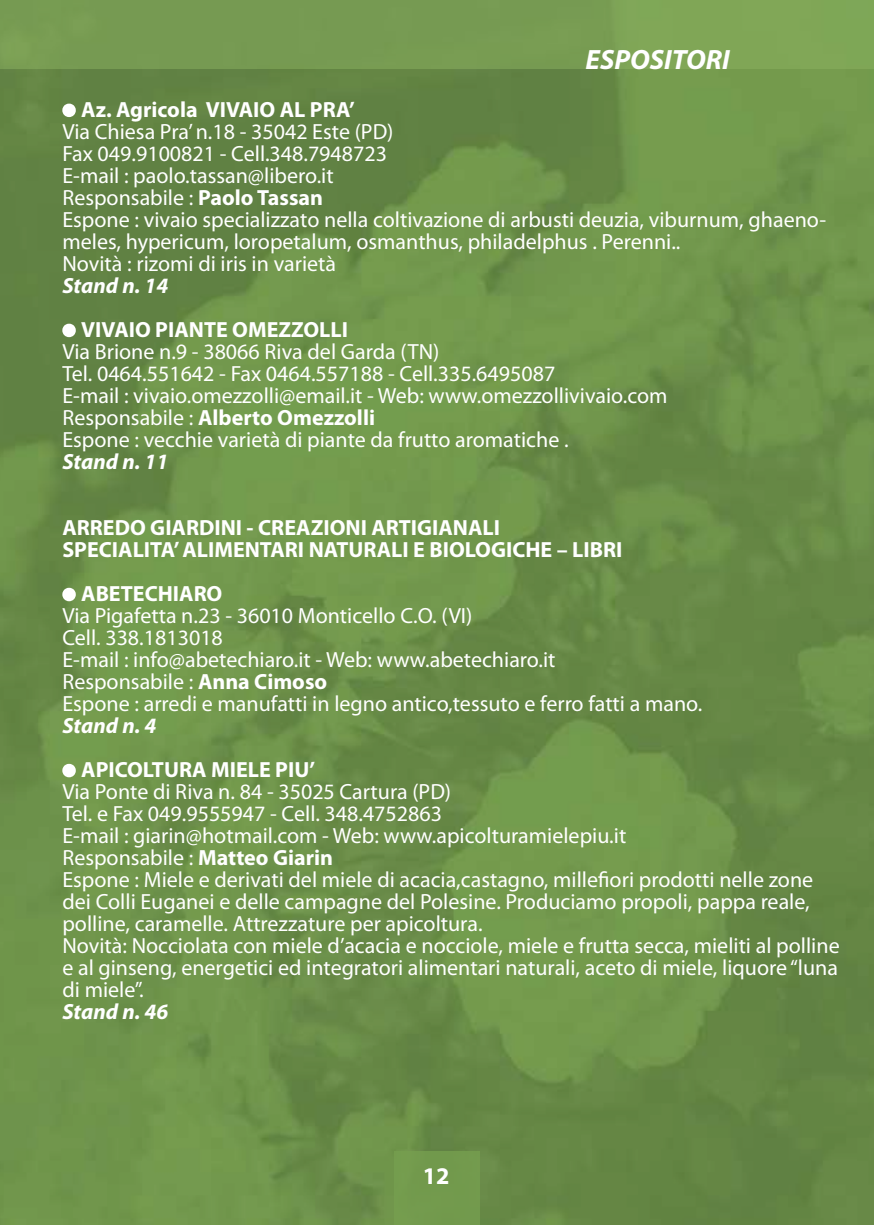
<style>
.page{position:relative;width:874px;height:1225px;background:#fff}
.page>*{position:absolute;margin:0;border:0;box-sizing:border-box;transform-origin:0 0}
.t1{font:italic 700 28px "Myriad";color:#fff}
.t2{font:700 24px "Myriad Pro";color:#fff}
.t3{font:22px/22px "Myriad Pro";color:#fff}
.t4{font:700 22px/22px "Myriad Pro";color:#fff}
.t5{font:italic 700 22px "Myriad Pro";color:#fff}
.s1{font-family:"Times New Roman";font-weight:700;font-style:italic}
.s2{font-weight:700}
</style>
<div class="page">
<img style="left:0;top:69px;width:873px;height:1156px">
<div style="left:394px;top:1151px;width:85px;height:74px;background:#769f4f"></div>
<div style="left:0;top:0;width:873px;height:69px;background:#779b52"></div>
<hr style="left:873px;top:0;width:1px;height:1225px;background:#769f4f">
<hr style="left:873px;top:0;width:1px;height:69px;background:#8db462">
<svg style="left:59px;top:100px;width:20px;height:20px"></svg>
<svg style="left:59px;top:320px;width:20px;height:20px"></svg>
<svg style="left:59px;top:584px;width:20px;height:20px"></svg>
<svg style="left:59px;top:760px;width:20px;height:20px"></svg>
<p class="t1" style="left:585px;top:45px;width:146px">ESPOSITORI</p>
<p class="t3" style="left:62px;top:98px;width:764px"><span class="s1">●</span> <span class="s2">Az. Agricola VIVAIO AL PRA’<br></span>Via Chiesa Pra’ n.18 - 35042 Este (PD)<br>Fax 049.9100821 - Cell.348.7948723<br>E-mail : paolo.tassan@libero.it<br>Responsabile : <span class="s2">Paolo Tassan<br></span>Espone : vivaio specializzato nella coltivazione di arbusti deuzia, viburnum, ghaeno&shy;meles, hypericum, loropetalum, osmanthus, philadelphus . Perenni..<br>Novità : rizomi di iris in varietà</p>
<p class="t5" style="left:62px;top:271px;width:107px">Stand n. 14</p>
<p class="t3" style="left:62px;top:318px;width:606px"><span class="s1">●</span> <span class="s2">VIVAIO PIANTE OMEZZOLLI<br></span>Via Brione n.9 - 38066 Riva del Garda (TN)<br>Tel. 0464.551642 - Fax 0464.557188 - Cell.335.6495087<br>E-mail : vivaio.omezzolli@email.it - Web: www.omezzollivivaio.com Responsabile : <span class="s2">Alberto Omezzolli<br></span>Espone : vecchie varietà di piante da frutto aromatiche .</p>
<p class="t5" style="left:62px;top:447px;width:107px">Stand n. 11</p>
<p class="t4" style="left:62px;top:515px;width:561px">ARREDO GIARDINI - CREAZIONI ARTIGIANALI<br>SPECIALITA’ ALIMENTARI NATURALI E BIOLOGICHE – LIBRI</p>
<p class="t3" style="left:62px;top:582px;width:641px"><span class="s1">●</span> <span class="s2">ABETECHIARO<br></span>Via Pigafetta n.23 - 36010 Monticello C.O. (VI)<br>Cell. 338.1813018<br>E-mail : info@abetechiaro.it - Web: www.abetechiaro.it<br>Responsabile : <span class="s2">Anna Cimoso<br></span>Espone : arredi e manufatti in legno antico,tessuto e ferro fatti a mano.</p>
<p class="t5" style="left:62px;top:711px;width:95px">Stand n. 4</p>
<p class="t3" style="left:62px;top:758px;width:778px"><span class="s1">●</span> <span class="s2">APICOLTURA MIELE PIU’<br></span>Via Ponte di Riva n. 84 - 35025 Cartura (PD)<br>Tel. e Fax 049.9555947 - Cell. 348.4752863<br>E-mail : giarin@hotmail.com - Web: www.apicolturamielepiu.it<br>Responsabile : <span class="s2">Matteo Giarin<br></span>Espone : Miele e derivati del miele di acacia,castagno, millefiori prodotti nelle zone dei Colli Euganei e delle campagne del Polesine. Produciamo propoli, pappa reale, polline, caramelle. Attrezzature per apicoltura.<br>Novità: Nocciolata con miele d’acacia e nocciole, miele e frutta secca, mieliti al polline e al ginseng, energetici ed integratori alimentari naturali, aceto di miele, liquore “luna di miele”.</p>
<p class="t5" style="left:62px;top:997px;width:107px">Stand n. 46</p>
<p class="t2" style="left:423px;top:1160px;width:28px">12</p>
</div>
